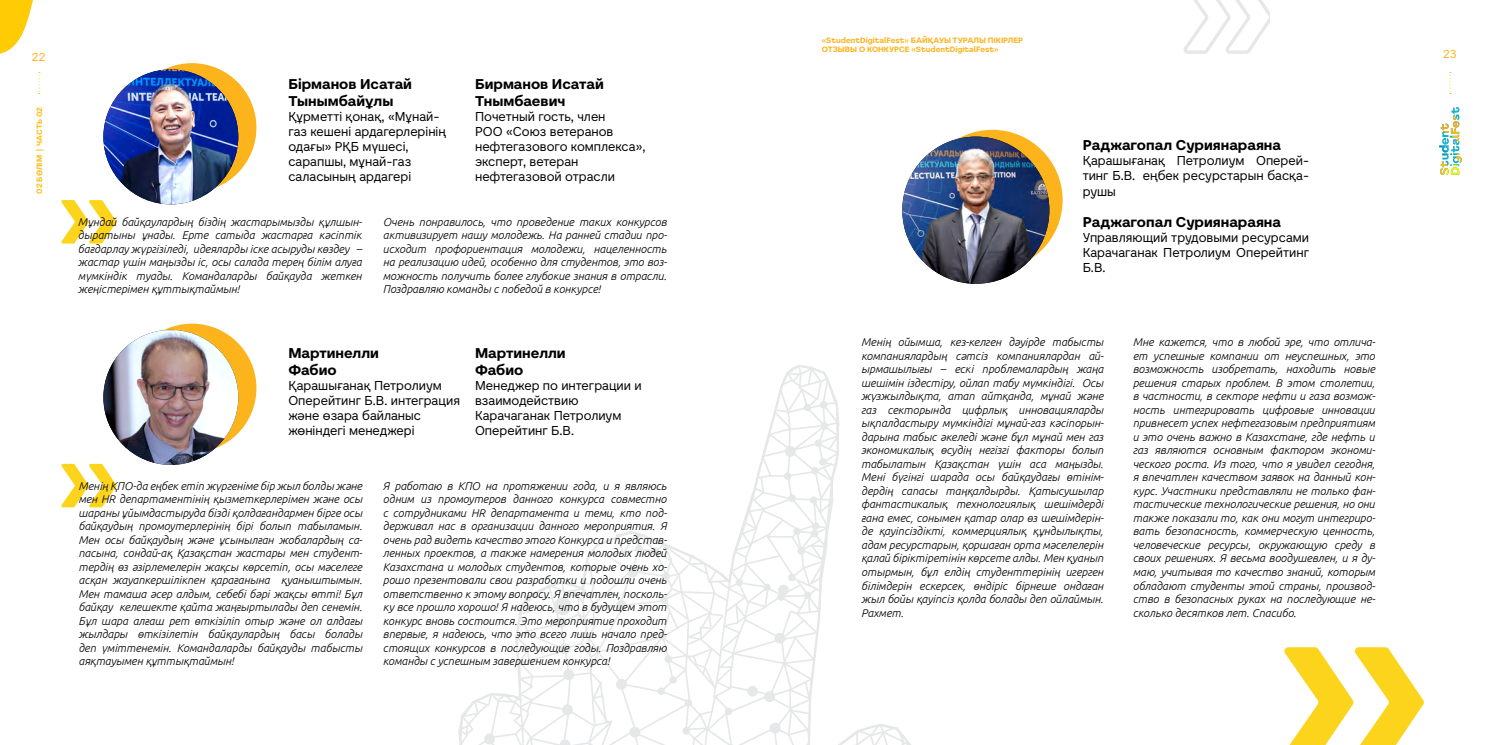
<style>
.page{position:relative;width:1489px;height:745px;background:#fff}
.page>*{position:absolute;margin:0;border:0;box-sizing:border-box;transform-origin:0 0}
.t1{font:700 13.75px/16.5px "Literal";color:#000}
.t2{font:12.5px/15px "Literal";color:#000}
.t3{font:italic 300 11.25px/13.5px "Ubuntu";color:#000;text-align:justify}
.t4{font:11.25px "Literal";color:#fcb31c}
.t5{font:700 7.5px "Literal";color:#fcb31c}
.t6{font:700 7.5px "Literal";color:#febe18}
</style>
<div class="page">
<svg style="left:61px;top:463px;width:55px;height:44px"></svg>
<svg style="left:61px;top:200px;width:55px;height:43px"></svg>
<svg style="left:458px;top:365px;width:452px;height:380px"></svg>
<div style="left:127px;top:63px;width:129px;height:129px;background:#fcb31c;border-radius:50%"></div>
<div style="left:127px;top:323px;width:129px;height:129px;background:#fcb31c;border-radius:50%"></div>
<img style="left:103px;top:69px;width:135px;height:135px;border-radius:67px">
<img style="left:103px;top:330px;width:135px;height:134px">
<svg style="left:0;top:0;width:33px;height:54px"></svg>
<svg style="left:1439px;top:107px;width:22px;height:68px"></svg>
<svg style="left:1449px;top:72px;width:1px;height:22px"></svg>
<div style="left:922px;top:130px;width:140px;height:140px;background:#fcb31c;border-radius:50%"></div>
<img style="left:902px;top:136px;width:147px;height:147px;border-radius:74px">
<svg style="left:1184px;top:0;width:85px;height:53px"></svg>
<svg style="left:1284px;top:647px;width:139px;height:97px"></svg>
<svg style="left:39px;top:72px;width:1px;height:22px"></svg>
<p class="t4" style="left:32px;top:50px;width:15px">22</p>
<p class="t6" style="left:34px;top:194px;width:88px;rotate:-90deg">02 БӨЛІМ | ЧАСТЬ 02</p>
<p class="t1" style="left:288px;top:75px;width:125px">Бірманов Исатай<br>Тынымбайұлы</p>
<p class="t2" style="left:288px;top:108px;width:159px">Құрметті қонақ, «Мұнай&shy;газ кешені ардагерлерінің одағы» РҚБ мүшесі, сарапшы, мұнай-газ саласының ардагері</p>
<p class="t1" style="left:475px;top:75px;width:130px">Бирманов Исатай<br>Тнымбаевич</p>
<p class="t2" style="left:475px;top:108px;width:172px">Почетный гость, член<br>РОО «Союз ветеранов нефтегазового комплекса», эксперт, ветеран нефтегазовой отрасли</p>
<p class="t3" style="left:78px;top:214px;width:285px">Мұндай байқаулардың біздің жастарымызды құлшын&shy;дыратыны ұнады. Ерте сатыда жастарға кәсіптік бағдарлау жүргізіледі, идеяларды іске асыруды көздеу – жастар үшін маңызды іс, осы салада терең білім алуға мүмкіндік туады. Командаларды байқауда жеткен жеңістерімен құттықтаймын!</p>
<p class="t3" style="left:383px;top:214px;width:285px">Очень понравилось, что проведение таких конкурсов активизирует нашу молодежь. На ранней стадии про&shy;исходит профориентация молодежи, нацеленность на реализацию идей, особенно для студентов, это воз&shy;можность получить более глубокие знания в отрасли.<br>Поздравляю команды с победой в конкурсе!</p>
<p class="t1" style="left:288px;top:344px;width:92px">Мартинелли</p>
<p class="t1" style="left:288px;top:361px;width:50px">Фабио</p>
<p class="t2" style="left:288px;top:377px;width:173px">Қарашығанақ Петролиум<br>Оперейтинг Б.В. интеграция және өзара байланыс жөніндегі менеджері</p>
<p class="t1" style="left:475px;top:344px;width:92px">Мартинелли</p>
<p class="t1" style="left:475px;top:361px;width:50px">Фабио</p>
<p class="t2" style="left:475px;top:377px;width:168px">Менеджер по интеграции и взаимодействию</p>
<p class="t2" style="left:475px;top:407px;width:148px">Карачаганак Петролиум<br>Оперейтинг Б.В.</p>
<p class="t3" style="left:78px;top:478px;width:285px">Менің ҚПО-да еңбек етіп жүргеніме бір жыл болды және мен HR департаментінің қызметкерлерімен және осы шараны ұйымдастыруда бізді қолдағандармен бірге осы байқаудың промоутерлерінің бірі болып табыламын.<br>Мен осы байқаудың және ұсынылған жобалардың са&shy;пасына, сондай-ақ Қазақстан жастары мен студент&shy;тердің өз әзірлемелерін жақсы көрсетіп, осы мәселеге асқан жауапкершілікпен қарағанына қуаныштымын.<br>Мен тамаша әсер алдым, себебі бәрі жақсы өтті! Бұл байқау келешекте қайта жаңғыртылады деп сенемін.<br>Бұл шара алғаш рет өткізіліп отыр және ол алдағы жылдары өткізілетін байқаулардың басы болады деп үміттенемін. Командаларды байқауды табысты аяқтауымен құттықтаймын!</p>
<p class="t3" style="left:383px;top:478px;width:285px">Я работаю в КПО на протяжении года, и я являюсь одним из промоутеров данного конкурса совместно с сотрудниками HR департамента и теми, кто под&shy;держивал нас в организации данного мероприятия. Я очень рад видеть качество этого Конкурса и представ&shy;ленных проектов, а также намерения молодых людей Казахстана и молодых студентов, которые очень хо&shy;рошо презентовали свои разработки и подошли очень ответственно к этому вопросу. Я впечатлен, посколь&shy;ку все прошло хорошо! Я надеюсь, что в будущем этот конкурс вновь состоится. Это мероприятие проходит впервые, я надеюсь, что это всего лишь начало пред&shy;стоящих конкурсов в последующие годы. Поздравляю команды с успешным завершением конкурса!</p>
<p class="t5" style="left:821px;top:35px;width:203px">«StudentDigitalFest» БАЙҚАУЫ ТУРАЛЫ ПІКІРЛЕР</p>
<p class="t5" style="left:821px;top:44px;width:178px">ОТЗЫВЫ О КОНКУРСЕ «StudentDigitalFest»</p>
<p class="t1" style="left:1082px;top:137px;width:200px">Раджагопал Суриянараяна</p>
<p class="t2" style="left:1082px;top:153px;width:228px;text-align:justify">Қарашығанақ Петролиум Оперей&shy;тинг Б.В. еңбек ресурстарын басқа&shy;рушы</p>
<p class="t1" style="left:1082px;top:213px;width:200px">Раджагопал Суриянараяна</p>
<p class="t2" style="left:1082px;top:229px;width:228px;text-align:justify">Управляющий трудовыми ресурсами Карачаганак Петролиум Оперейтинг Б.В.</p>
<p class="t3" style="left:861px;top:335px;width:244px">Менің ойымша, кез-келген дәуірде табысты компаниялардың сәтсіз компаниялардан ай&shy;ырмашылығы – ескі проблемалардың жаңа шешімін іздестіру, ойлап табу мүмкіндігі. Осы жүзжылдықта, атап айтқанда, мұнай және газ секторында цифрлық инновацияларды ықпалдастыру мүмкіндігі мұнай-газ кәсіпорын&shy;дарына табыс әкеледі және бұл мұнай мен газ экономикалық өсудің негізгі факторы болып табылатын Қазақстан үшін аса маңызды.<br>Мені бүгінгі шарада осы байқаудағы өтінім&shy;дердің сапасы таңқалдырды. Қатысушылар фантастикалық технологиялық шешімдерді ғана емес, сонымен қатар олар өз шешімдерін&shy;де қауіпсіздікті, коммерциялық құндылықты, адам ресурстарын, қоршаған орта мәселелерін қалай біріктіретінін көрсете алды. Мен қуанып отырмын, бұл елдің студенттерінің игерген білімдерін ескерсек, өндіріс бірнеше ондаған жыл бойы қауіпсіз қолда болады деп ойлаймын.<br>Рахмет.</p>
<p class="t3" style="left:1132px;top:335px;width:244px">Мне кажется, что в любой эре, что отлича&shy;ет успешные компании от неуспешных, это возможность изобретать, находить новые решения старых проблем. В этом столетии, в частности, в секторе нефти и газа возмож&shy;ность интегрировать цифровые инновации привнесет успех нефтегазовым предприятиям и это очень важно в Казахстане, где нефть и газ являются основным фактором экономи&shy;ческого роста. Из того, что я увидел сегодня, я впечатлен качеством заявок на данный кон&shy;курс. Участники представляли не только фан&shy;тастические технологические решения, но они также показали то, как они могут интегриро&shy;вать безопасность, коммерческую ценность, человеческие ресурсы, окружающую среду в своих решениях. Я весьма воодушевлен, и я ду&shy;маю, учитывая то качество знаний, которым обладают студенты этой страны, производ&shy;ство в безопасных руках на последующие не&shy;сколько десятков лет. Спасибо.</p>
<p class="t4" style="left:1442px;top:47px;width:15px">23</p>
</div>
